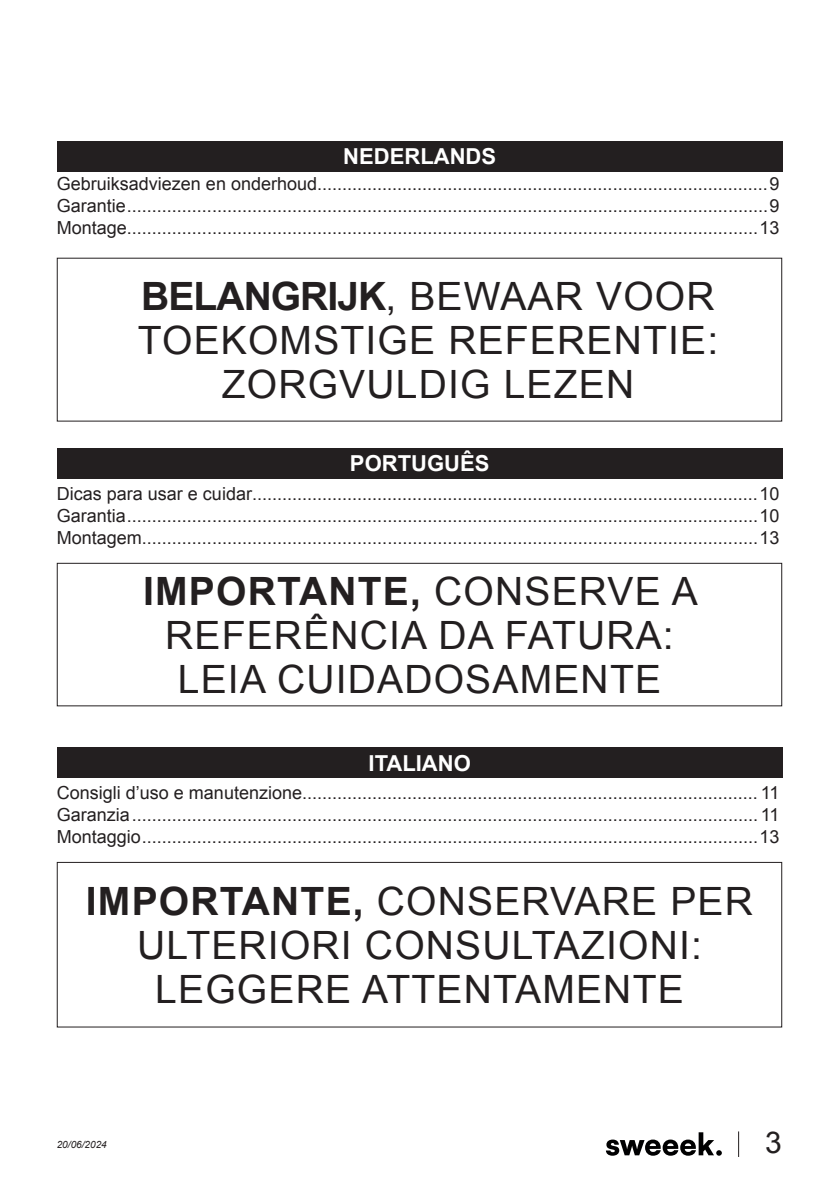
<style>
.page{position:relative;width:840px;height:1191px;background:#fff}
.page>*{position:absolute;margin:0;border:0;box-sizing:border-box;transform-origin:0 0}
.t1{font:39px/44px "Arial";letter-spacing:.03em;color:#231f20;text-align:center}
.t2{font:700 39px "Arial";letter-spacing:.03em;color:#231f20}
.t3{font:30px "Arial";color:#231f20}
.t4{font:700 22px "Arial";color:#fff}
.TITRE-TDM-9PT{font:18px "Arial";color:#231f20}
.t5{font:italic 10px "Arial";color:#231f20}
.s1{font-weight:700}
.s2{font-weight:400}
</style>
<div class="page">
<svg style="left:606px;top:1132px;width:115px;height:23px"></svg>
<div style="left:57px;top:141px;width:725px;height:31px;background:#231f20"></div>
<div style="left:57px;top:448px;width:725px;height:31px;background:#231f20"></div>
<div style="left:57px;top:563px;width:724px;height:143px;border:1px solid #231f20"></div>
<div style="left:57px;top:747px;width:725px;height:31px;background:#231f20"></div>
<div style="left:57px;top:862px;width:724px;height:165px;border:1px solid #231f20"></div>
<p class="t4" style="left:343px;top:142px;width:154px">NEDERLANDS</p>
<p class="TITRE-TDM-9PT" style="left:57px;top:172px;width:723px">Gebruiksadviezen en onderhoud..........................................................................................9</p>
<p class="TITRE-TDM-9PT" style="left:57px;top:194px;width:723px">Garantie................................................................................................................................9</p>
<p class="TITRE-TDM-9PT" style="left:57px;top:215px;width:723px">Montage..............................................................................................................................13</p>
<p class="t1" style="left:141px;top:274px;width:574px"><span class="s1">BELANGRIJK</span>, BEWAAR VOOR</p>
<p class="t1" style="left:138px;top:318px;width:581px">TOEKOMSTIGE REFERENTIE:<br>ZORGVULDIG LEZEN</p>
<p class="t4" style="left:350px;top:449px;width:141px">PORTUGUÊS</p>
<p class="TITRE-TDM-9PT" style="left:57px;top:482px;width:723px">Dicas para usar e cuidar.....................................................................................................10</p>
<p class="TITRE-TDM-9PT" style="left:57px;top:504px;width:723px">Garantia..............................................................................................................................10</p>
<p class="TITRE-TDM-9PT" style="left:57px;top:525px;width:723px">Montagem...........................................................................................................................13</p>
<p class="t2" style="left:143px;top:565px;width:556px">IMPORTANTE, <span class="s2">CONSERVE A</span></p>
<p class="t1" style="left:165px;top:613px;width:510px">REFERÊNCIA DA FATURA:</p>
<p class="t1" style="left:178px;top:657px;width:484px">LEIA CUIDADOSAMENTE</p>
<p class="t4" style="left:368px;top:748px;width:104px">ITALIANO</p>
<p class="TITRE-TDM-9PT" style="left:57px;top:781px;width:723px">Consigli d’uso e manutenzione........................................................................................... 11</p>
<p class="TITRE-TDM-9PT" style="left:57px;top:803px;width:723px">Garanzia............................................................................................................................. 11</p>
<p class="TITRE-TDM-9PT" style="left:57px;top:824px;width:723px">Montaggio...........................................................................................................................13</p>
<p class="t1" style="left:86px;top:879px;width:668px"><span class="s1">IMPORTANTE,</span> CONSERVARE PER</p>
<p class="t1" style="left:137px;top:923px;width:566px">ULTERIORI CONSULTAZIONI:</p>
<p class="t1" style="left:155px;top:967px;width:529px">LEGGERE ATTENTAMENTE</p>
<p class="t5" style="left:57px;top:1137px;width:52px">20/06/2024</p>
<h2 class="t3" style="left:764px;top:1123px;width:18px">3</h2>
</div>
